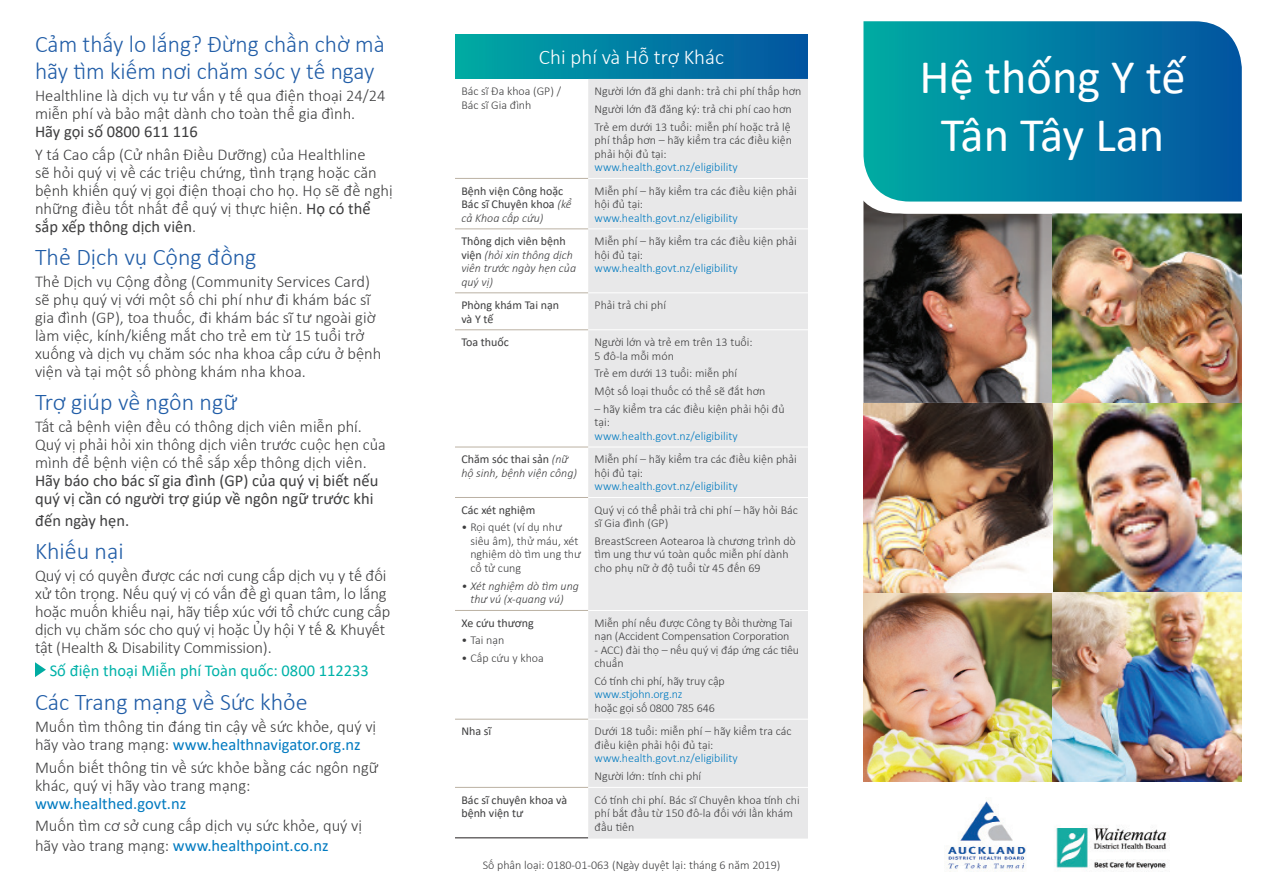
<style>
.page{position:relative;width:1263px;height:893px;background:#fff}
.page>*{position:absolute;margin:0;border:0;box-sizing:border-box;transform-origin:0 0}
.Body{font:48.45px/58.2px "Calibri";color:#fff;text-align:center}
.Heading{font:300 24px/27px "Calibri";color:#215da7}
.Body-2{font:300 21px "Calibri";color:#fff}
.Body-3{font:300 16.5px/18px "Calibri";color:#3e3e3f}
.Body-4{font:16.5px "Calibri";color:#00b2a9}
.Body-5{font:16.5px "Calibri";color:#3e3e3f}
.Body-6{font:300 12px/13.5px "Calibri";color:#3e3e3f}
.Body-7{font:italic 300 12px/13.5px "Calibri";color:#3e3e3f}
.Body-8{font:12px/13.5px "Calibri";color:#3e3e3f}
.Heading-2{font:300 12px/13.5px "Calibri";color:#3e3e3f}
.s1{font-weight:400}
.s2{font-weight:400;color:#007ac0}
.s3{color:#007ac0}
.s4{font-weight:300;font-style:italic}
.s5{font-weight:400;font-style:normal}
</style>
<div class="page">
<img style="left:863px;top:403px;width:190px;height:378px">
<img style="left:863px;top:213px;width:190px;height:190px">
<img style="left:1053px;top:214px;width:189px;height:568px">
<svg style="left:35px;top:662px;width:11px;height:15px"></svg>
<img style="left:945px;top:801px;width:222px;height:71px">
<svg style="left:863px;top:21px;width:379px;height:192px;background:#1388a9"></svg>
<div style="left:455px;top:34px;width:353px;height:45px;background:linear-gradient(to right,#00aba4,#0353a2)"></div>
<div style="left:588px;top:79px;width:220px;height:758px;background:#e8e8e9"></div>
<hr style="left:455px;top:178px;width:133px;height:1px;background:#bbb1a3">
<hr style="left:455px;top:229px;width:133px;height:1px;background:#bbb1a3">
<hr style="left:455px;top:293px;width:133px;height:1px;background:#bbb1a3">
<hr style="left:455px;top:330px;width:133px;height:1px;background:#bbb1a3">
<hr style="left:455px;top:447px;width:133px;height:1px;background:#bbb1a3">
<hr style="left:455px;top:497px;width:133px;height:1px;background:#bbb1a3">
<hr style="left:455px;top:610px;width:133px;height:1px;background:#bbb1a3">
<hr style="left:455px;top:719px;width:133px;height:1px;background:#bbb1a3">
<hr style="left:455px;top:787px;width:133px;height:1px;background:#bbb1a3">
<hr style="left:588px;top:178px;width:220px;height:1px;background:#fff">
<hr style="left:588px;top:228px;width:220px;height:1px;background:#fff">
<hr style="left:588px;top:292px;width:220px;height:1px;background:#fff">
<hr style="left:588px;top:329px;width:220px;height:1px;background:#fff">
<hr style="left:588px;top:447px;width:220px;height:1px;background:#fff">
<hr style="left:588px;top:497px;width:220px;height:1px;background:#fff">
<hr style="left:588px;top:610px;width:220px;height:1px;background:#fff">
<hr style="left:588px;top:719px;width:220px;height:1px;background:#fff">
<hr style="left:588px;top:787px;width:220px;height:1px;background:#fff">
<hr style="left:455px;top:838px;width:133px;height:1px;background:#231f20">
<hr style="left:588px;top:837px;width:220px;height:2px;background:#e8e8e9">
<p class="Heading" style="left:35px;top:30px;width:351px">Cảm thấy lo lắng? Đừng chần chờ mà hãy tìm kiếm nơi chăm sóc y tế ngay</p>
<p class="Body-3" style="left:35px;top:87px;width:352px">Healthline là dịch vụ tư vấn y tế qua điện thoại 24/24 miễn phí và bảo mật dành cho toàn thể gia đình.<br><span class="s1">Hãy gọi số 0800 611 116</span></p>
<p class="Body-3" style="left:35px;top:145px;width:359px">Y tá Cao cấp (Cử nhân Điều Dưỡng) của Healthline<br>sẽ hỏi quý vị về các triệu chứng, tình trạng hoặc căn bệnh khiến quý vị gọi điện thoại cho họ. Họ sẽ đề nghị những điều tốt nhất để quý vị thực hiện. <span class="s1">Họ có thể sắp xếp thông dịch viên</span>.</p>
<p class="Heading" style="left:35px;top:243px;width:223px">Thẻ Dịch vụ Cộng đồng</p>
<p class="Body-3" style="left:35px;top:272px;width:348px">Thẻ Dịch vụ Cộng đồng (Community Services Card) sẽ phụ quý vị với một số chi phí như đi khám bác sĩ gia đình (GP), toa thuốc, đi khám bác sĩ tư ngoài giờ làm việc, kính/kiếng mắt cho trẻ em từ 15 tuổi trở xuống và dịch vụ chăm sóc nha khoa cấp cứu ở bệnh viện và tại một số phòng khám nha khoa.</p>
<p class="Heading" style="left:35px;top:388px;width:204px">Trợ giúp về ngôn ngữ</p>
<p class="Body-3" style="left:35px;top:417px;width:352px">Tất cả bệnh viện đều có thông dịch viên miễn phí.<br>Quý vị phải hỏi xin thông dịch viên trước cuộc hẹn của mình để bệnh viện có thể sắp xếp thông dịch viên.<br><span class="s1">Hãy báo cho bác sĩ gia đình (GP) của quý vị biết nếu quý vị cần có người trợ giúp về ngôn ngữ trước khi</span></p>
<p class="Body-5" style="left:35px;top:509px;width:96px">đến ngày hẹn.</p>
<p class="Heading" style="left:35px;top:537px;width:90px">Khiếu nại</p>
<p class="Body-3" style="left:35px;top:566px;width:357px">Quý vị có quyền được các nơi cung cấp dịch vụ y tế đối xử tôn trọng. Nếu quý vị có vấn đề gì quan tâm, lo lắng hoặc muốn khiếu nại, hãy tiếp xúc với tổ chức cung cấp dịch vụ chăm sóc cho quý vị hoặc Ủy hội Y tế &amp; Khuyết tật (Health &amp; Disability Commission).</p>
<p class="Body-4" style="left:50px;top:659px;width:321px">Số điện thoại Miễn phí Toàn quốc: 0800 112233</p>
<p class="Heading" style="left:35px;top:688px;width:274px">Các Trang mạng về Sức khỏe</p>
<p class="Body-3" style="left:35px;top:718px;width:343px">Muốn tìm thông tin đáng tin cậy về sức khỏe, quý vị hãy vào trang mạng: <span class="s2">www.healthnavigator.org.nz</span></p>
<p class="Body-3" style="left:35px;top:758px;width:345px">Muốn biết thông tin về sức khỏe bằng các ngôn ngữ khác, quý vị hãy vào trang mạng: <span class="s2">www.healthed.govt.nz</span></p>
<p class="Body-3" style="left:35px;top:815px;width:329px;line-height:19.8px">Muốn tìm cơ sở cung cấp dịch vụ sức khỏe, quý vị hãy vào trang mạng: <span class="s2">www.healthpoint.co.nz</span></p>
<p class="Body-2" style="left:539px;top:44px;width:187px">Chi phí và Hỗ trợ Khác</p>
<p class="Heading-2" style="left:461px;top:84px;width:101px">Bác sĩ Đa khoa (GP) /<br>Bác sĩ Gia đình</p>
<p class="Body-6" style="left:595px;top:84px;width:208px">Người lớn đã ghi danh: trả chi phí thấp hơn</p>
<p class="Body-6" style="left:595px;top:102px;width:199px">Người lớn đã đăng ký: trả chi phí cao hơn</p>
<p class="Body-6" style="left:595px;top:120px;width:199px">Trẻ em dưới 13 tuổi: miễn phí hoặc trả lệ phí thấp hơn – hãy kiểm tra các điều kiện phải hội đủ tại: <span class="s3">www.health.govt.nz/eligibility</span></p>
<p class="Body-8" style="left:461px;top:184px;width:112px">Bệnh viện Công hoặc<br>Bác sĩ Chuyên khoa <span class="s4">(kể cả Khoa cấp cứu)</span></p>
<p class="Body-6" style="left:595px;top:184px;width:204px">Miễn phí – hãy kiểm tra các điều kiện phải hội đủ tại:<br><span class="s3">www.health.govt.nz/eligibility</span></p>
<p class="Body-7" style="left:461px;top:234px;width:116px"><span class="s5">Thông dịch viên bệnh viện</span> (hỏi xin thông dịch viên trước ngày hẹn của quý vị)</p>
<p class="Body-6" style="left:595px;top:234px;width:204px">Miễn phí – hãy kiểm tra các điều kiện phải hội đủ tại:<br><span class="s3">www.health.govt.nz/eligibility</span></p>
<p class="Body-8" style="left:461px;top:298px;width:99px">Phòng khám Tai nạn và Y tế</p>
<p class="Body-6" style="left:595px;top:298px;width:73px">Phải trả chi phí</p>
<p class="Body-8" style="left:461px;top:335px;width:49px">Toa thuốc</p>
<p class="Body-6" style="left:595px;top:335px;width:160px">Người lớn và trẻ em trên 13 tuổi:<br>5 đô-la mỗi món</p>
<p class="Body-6" style="left:595px;top:366px;width:144px">Trẻ em dưới 13 tuổi: miễn phí</p>
<p class="Body-6" style="left:595px;top:384px;width:172px">Một số loại thuốc có thể sẽ đắt hơn</p>
<p class="Body-6" style="left:595px;top:402px;width:192px">– hãy kiểm tra các điều kiện phải hội đủ tại:<br><span class="s3">www.health.govt.nz/eligibility</span></p>
<p class="Body-7" style="left:461px;top:452px;width:117px"><span class="s5">Chăm sóc thai sản</span> (nữ hộ sinh, bệnh viện công)</p>
<p class="Body-6" style="left:595px;top:452px;width:204px">Miễn phí – hãy kiểm tra các điều kiện phải hội đủ tại:<br><span class="s3">www.health.govt.nz/eligibility</span></p>
<p class="Body-8" style="left:461px;top:503px;width:76px">Các xét nghiệm</p>
<p class="Body-6" style="left:470px;top:521px;width:112px;text-indent:-9px">• Rọi quét (ví dụ như siêu âm), thử máu, xét nghiệm dò tìm ung thư cổ tử cung</p>
<p class="Body-7" style="left:461px;top:579px;width:119px;text-align:center">• Xét nghiệm dò tìm ung thư vú (x-quang vú)</p>
<p class="Body-6" style="left:595px;top:503px;width:205px">Quý vị có thể phải trả chi phí – hãy hỏi Bác sĩ Gia đình (GP)</p>
<p class="Body-6" style="left:595px;top:534px;width:203px">BreastScreen Aotearoa là chương trình dò tìm ung thư vú toàn quốc miễn phí dành cho phụ nữ ở độ tuổi từ 45 đến 69</p>
<p class="Body-8" style="left:461px;top:616px;width:74px">Xe cứu thương</p>
<p class="Body-6" style="left:461px;top:634px;width:45px">• Tai nạn</p>
<p class="Body-6" style="left:461px;top:651px;width:84px">• Cấp cứu y khoa</p>
<p class="Body-6" style="left:595px;top:616px;width:199px">Miễn phí nếu được Công ty Bồi thường Tai nạn (Accident Compensation Corporation</p>
<p class="Body-6" style="left:595px;top:643px;width:206px">- ACC) đài thọ – nếu quý vị đáp ứng các tiêu chuẩn</p>
<p class="Body-6" style="left:595px;top:674px;width:132px">Có tính chi phí, hãy truy cập <span class="s3">www.stjohn.org.nz<br></span>hoặc gọi số 0800 785 646</p>
<p class="Body-8" style="left:461px;top:724px;width:31px">Nha sĩ</p>
<p class="Body-6" style="left:595px;top:724px;width:198px">Dưới 18 tuổi: miễn phí – hãy kiểm tra các điều kiện phải hội đủ tại: <span class="s3">www.health.govt.nz/eligibility</span></p>
<p class="Body-6" style="left:595px;top:769px;width:108px">Người lớn: tính chi phí</p>
<p class="Body-8" style="left:461px;top:793px;width:107px">Bác sĩ chuyên khoa và bệnh viện tư</p>
<p class="Body-6" style="left:595px;top:793px;width:207px">Có tính chi phí. Bác sĩ Chuyên khoa tính chi phí bắt đầu từ 150 đô-la đối với lần khám đầu tiên</p>
<p class="Body-6" style="left:483px;top:858px;width:299px">Số phân loại: 0180-01-063 (Ngày duyệt lại: tháng 6 năm 2019)</p>
<p class="Body" style="left:919px;top:47px;width:268px">Hệ thống Y tế<br>Tân Tây Lan</p>
</div>
